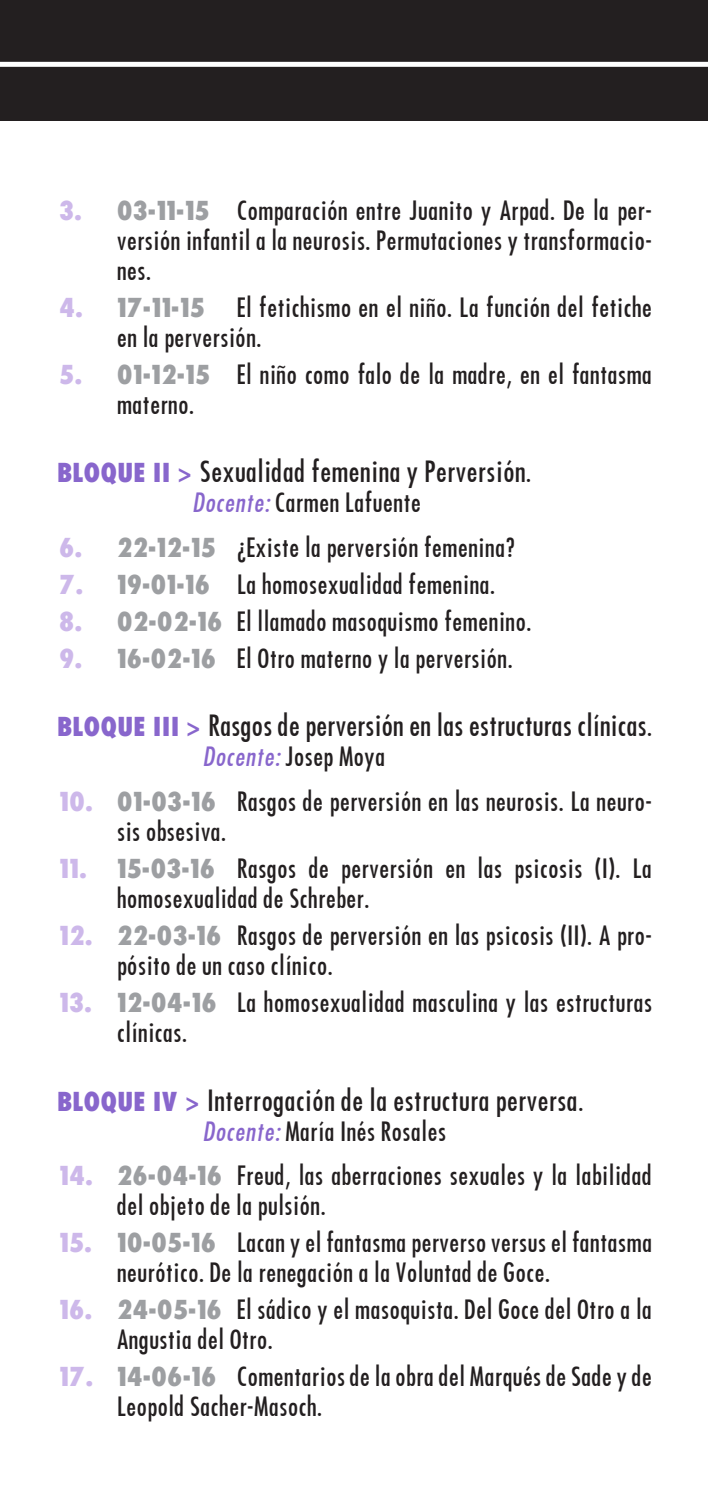
<style>
.page{position:relative;width:709px;height:1489px;background:#fff}
.page>*{position:absolute;margin:0;border:0;box-sizing:border-box;transform-origin:0 0}
.t1{font:27.5px "Futura Cond Demi";color:#231f20}
.t2{font:25px/30px "Futura Cond Demi";color:#231f20}
.t3{font:25px "Futura Cond X Boold";color:#9d9fa2}
.s1{font-family:"Futura Cond X Boold";color:#cdb8ea}
.s2{font-family:"Futura Cond X Boold";color:#9d9fa2}
.s3{color:#cdb8ea}
.s4{font-family:"Futura Cond X Boold";font-size:25px;color:#86c}
.s5{font-size:25px}
.s6{font-style:italic;color:#86c}
</style>
<div class="page">
<div style="left:0;top:1px;width:708px;height:119px;background:#231f20"></div>
<div style="left:0;top:62px;width:708px;height:5px;background:#fff"></div>
<p class="t2" style="left:117px;top:195px;width:537px;text-align:justify;text-indent:-58px"><span class="s1">3.</span> <span class="s2">03-11-15</span> Comparación entre Juanito y Arpad. De la per&shy;versión infantil a la neurosis. Permutaciones y transformacio&shy;nes.</p>
<p class="t3" style="left:59px;top:290px;width:147px"><span class="s3">4.</span> 17-11-15</p>
<p class="t2" style="left:117px;top:292px;width:537px;text-indent:120px">El fetichismo en el niño. La función del fetiche en la perversión.</p>
<p class="t2" style="left:117px;top:359px;width:537px;text-indent:-58px"><span class="s1">5.</span> <span class="s2">01-12-15</span> El niño como falo de la madre, en el fantasma materno.</p>
<p class="t1" style="left:57px;top:454px;width:476px"><span class="s4">BLOQUE II &gt;</span> Sexualidad femenina y Perversión<span class="s5">.</span></p>
<p class="t2" style="left:192px;top:487px;width:230px"><span class="s6">Docente:</span> Carmen Lafuente</p>
<p class="t2" style="left:59px;top:532px;width:457px"><span class="s1">6.</span> <span class="s2">22-12-15</span> ¿Existe la perversión femenina?</p>
<p class="t2" style="left:59px;top:569px;width:438px"><span class="s1">7.</span> <span class="s2">19-01-16</span> La homosexualidad femenina.</p>
<p class="t2" style="left:59px;top:606px;width:474px"><span class="s1">8.</span> <span class="s2">02-02-16</span> El llamado masoquismo femenino.</p>
<p class="t2" style="left:59px;top:643px;width:455px"><span class="s1">9.</span> <span class="s2">16-02-16</span> El Otro materno y la perversión.</p>
<p class="t1" style="left:57px;top:708px;width:597px"><span class="s4">BLOQUE III &gt;</span> Rasgos de perversión en las estructuras clínicas<span class="s5">.</span></p>
<p class="t2" style="left:202px;top:741px;width:184px"><span class="s6">Docente:</span> Josep Moya</p>
<p class="t2" style="left:117px;top:785px;width:537px;text-indent:-58px"><span class="s1">10.</span> <span class="s2">01-03-16</span> Rasgos de perversión en las neurosis. La neuro&shy;sis obsesiva.</p>
<p class="t2" style="left:117px;top:852px;width:537px;text-indent:-58px"><span class="s1">11.</span> <span class="s2">15-03-16</span> Rasgos de perversión en las psicosis (I). La homosexualidad de Schreber.</p>
<p class="t2" style="left:117px;top:920px;width:537px;text-indent:-58px"><span class="s1">12.</span> <span class="s2">22-03-16</span> Rasgos de perversión en las psicosis (II). A pro&shy;pósito de un caso clínico.</p>
<p class="t2" style="left:117px;top:987px;width:537px;text-indent:-58px"><span class="s1">13.</span> <span class="s2">12-04-16</span> La homosexualidad masculina y las estructuras clínicas.</p>
<p class="t1" style="left:57px;top:1082px;width:528px"><span class="s4">BLOQUE IV &gt;</span> Interrogación de la estructura perversa<span class="s5">.</span></p>
<p class="t2" style="left:202px;top:1115px;width:245px"><span class="s6">Docente:</span> María Inés Rosales</p>
<p class="t2" style="left:117px;top:1159px;width:537px;text-indent:-58px"><span class="s1">14.</span> <span class="s2">26-04-16</span> Freud, las aberraciones sexuales y la labilidad del objeto de la pulsión.</p>
<p class="t2" style="left:117px;top:1226px;width:537px;text-indent:-58px"><span class="s1">15.</span> <span class="s2">10-05-16</span> Lacan y el fantasma perverso versus el fantasma neurótico. De la renegación a la Voluntad de Goce.</p>
<p class="t2" style="left:117px;top:1293px;width:537px;text-indent:-58px"><span class="s1">16.</span> <span class="s2">24-05-16</span> El sádico y el masoquista. Del Goce del Otro a la<br>Angustia del Otro.</p>
<p class="t2" style="left:117px;top:1361px;width:537px;text-indent:-58px"><span class="s1">17.</span> <span class="s2">14-06-16</span> Comentarios de la obra del Marqués de Sade y de<br>Leopold Sacher-Masoch.</p>
</div>
